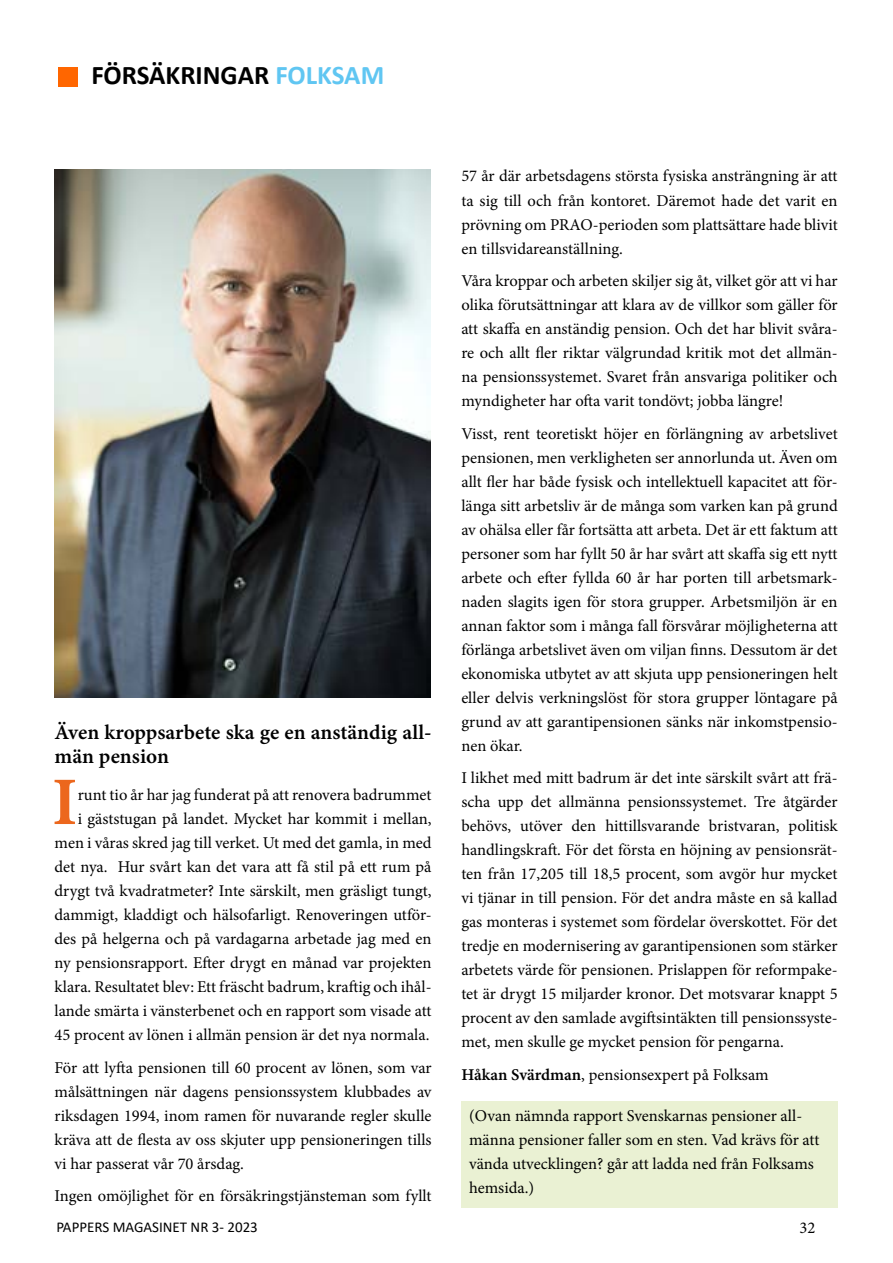
<style>
.page{position:relative;width:893px;height:1263px;background:#fff}
.page>*{position:absolute;margin:0;border:0;box-sizing:border-box;transform-origin:0 0}
.t1{font:700 67.95px "Minion Pro";color:#ec671d}
.t2{font:700 27px "Calibri";color:#000}
.t3{font:21px/24px "Minion Pro Semibold Capt";color:#000}
.t4{font:16.5px/24px "Minion Pro";color:#000;text-align:justify}
.t5{font:15px "Calibri";color:#000}
.s1{color:#60c6f2}
.s2{font-family:"Minion Pro Semibold Capt"}
</style>
<div class="page">
<div style="left:58px;top:68px;width:19px;height:19px;background:#f60"></div>
<div style="left:461px;top:1101px;width:377px;height:107px;background:#eaf1d3"></div>
<img style="left:55px;top:169px;width:376px;height:528px">
<h2 class="t2" style="left:91px;top:56px;width:294px">FÖRSÄKRINGAR <span class="s1">FOLKSAM</span></h2>
<p class="t3" style="left:55px;top:720px;width:378px">Även kroppsarbete ska ge en anständig all&shy;män pension</p>
<h1 class="t1" style="left:52px;top:754px;width:27px">I</h1>
<p class="t4" style="left:55px;top:783px;width:379px;text-align:right">runt tio år har jag funderat på att renovera badrummet<br>i gäststugan på landet. Mycket har kommit i mellan, men i våras skred jag till verket. Ut med det gamla, in med det nya. Hur svårt kan det vara att få stil på ett rum på drygt två kvadratmeter? Inte särskilt, men gräsligt tungt, dammigt, kladdigt och hälsofarligt. Renoveringen utför&shy;des på helgerna och på vardagarna arbetade jag med en ny pensionsrapport. Efter drygt en månad var projekten klara. Resultatet blev: Ett fräscht badrum, kraftig och ihål&shy;lande smärta i vänsterbenet och en rapport som visade att 45 procent av lönen i allmän pension är det nya normala.</p>
<p class="t4" style="left:55px;top:1055px;width:379px">För att lyfta pensionen till 60 procent av lönen, som var målsättningen när dagens pensionssystem klubbades av riksdagen 1994, inom ramen för nuvarande regler skulle kräva att de flesta av oss skjuter upp pensioneringen tills vi har passerat vår 70 årsdag.</p>
<p class="t4" style="left:55px;top:1184px;width:379px">Ingen omöjlighet för en försäkringstjänsteman som fyllt</p>
<p class="t4" style="left:461px;top:164px;width:378px">57 år där arbetsdagens största fysiska ansträngning är att ta sig till och från kontoret. Däremot hade det varit en prövning om PRAO-perioden som plattsättare hade blivit en tillsvidareanställning.</p>
<p class="t4" style="left:461px;top:269px;width:378px">Våra kroppar och arbeten skiljer sig åt, vilket gör att vi har olika förutsättningar att klara av de villkor som gäller för att skaffa en anständig pension. Och det har blivit svåra&shy;re och allt fler riktar välgrundad kritik mot det allmän&shy;na pensionssystemet. Svaret från ansvariga politiker och myndigheter har ofta varit tondövt; jobba längre!</p>
<p class="t4" style="left:461px;top:421px;width:378px">Visst, rent teoretiskt höjer en förlängning av arbetslivet pensionen, men verkligheten ser annorlunda ut. Även om allt fler har både fysisk och intellektuell kapacitet att för&shy;länga sitt arbetsliv är de många som varken kan på grund av ohälsa eller får fortsätta att arbeta. Det är ett faktum att personer som har fyllt 50 år har svårt att skaffa sig ett nytt arbete och efter fyllda 60 år har porten till arbetsmark&shy;naden slagits igen för stora grupper. Arbetsmiljön är en annan faktor som i många fall försvårar möjligheterna att förlänga arbetslivet även om viljan finns. Dessutom är det ekonomiska utbytet av att skjuta upp pensioneringen helt eller delvis verkningslöst för stora grupper löntagare på grund av att garantipensionen sänks när inkomstpensio&shy;nen ökar.</p>
<p class="t4" style="left:461px;top:766px;width:378px">I likhet med mitt badrum är det inte särskilt svårt att frä&shy;scha upp det allmänna pensionssystemet. Tre åtgärder behövs, utöver den hittillsvarande bristvaran, politisk handlingskraft. För det första en höjning av pensionsrät&shy;ten från 17,205 till 18,5 procent, som avgör hur mycket vi tjänar in till pension. För det andra måste en så kallad gas monteras i systemet som fördelar överskottet. För det tredje en modernisering av garantipensionen som stärker arbetets värde för pensionen. Prislappen för reformpake&shy;tet är drygt 15 miljarder kronor. Det motsvarar knappt 5 procent av den samlade avgiftsintäkten till pensionssyste&shy;met, men skulle ge mycket pension för pengarna.</p>
<p class="t4" style="left:461px;top:1063px;width:309px"><span class="s2">Håkan Svärdman</span>, pensionsexpert på Folksam</p>
<p class="t4" style="left:469px;top:1104px;width:352px;text-align:left">(Ovan nämnda rapport Svenskarnas pensioner all&shy;männa pensioner faller som en sten. Vad krävs för att vända utvecklingen? går att ladda ned från Folksams hemsida.)</p>
<p class="t5" style="left:56px;top:1217px;width:203px">PAPPERS MAGASINET NR 3- 2023</p>
<p class="t4" style="left:799px;top:1216px;width:17px">32</p>
</div>
